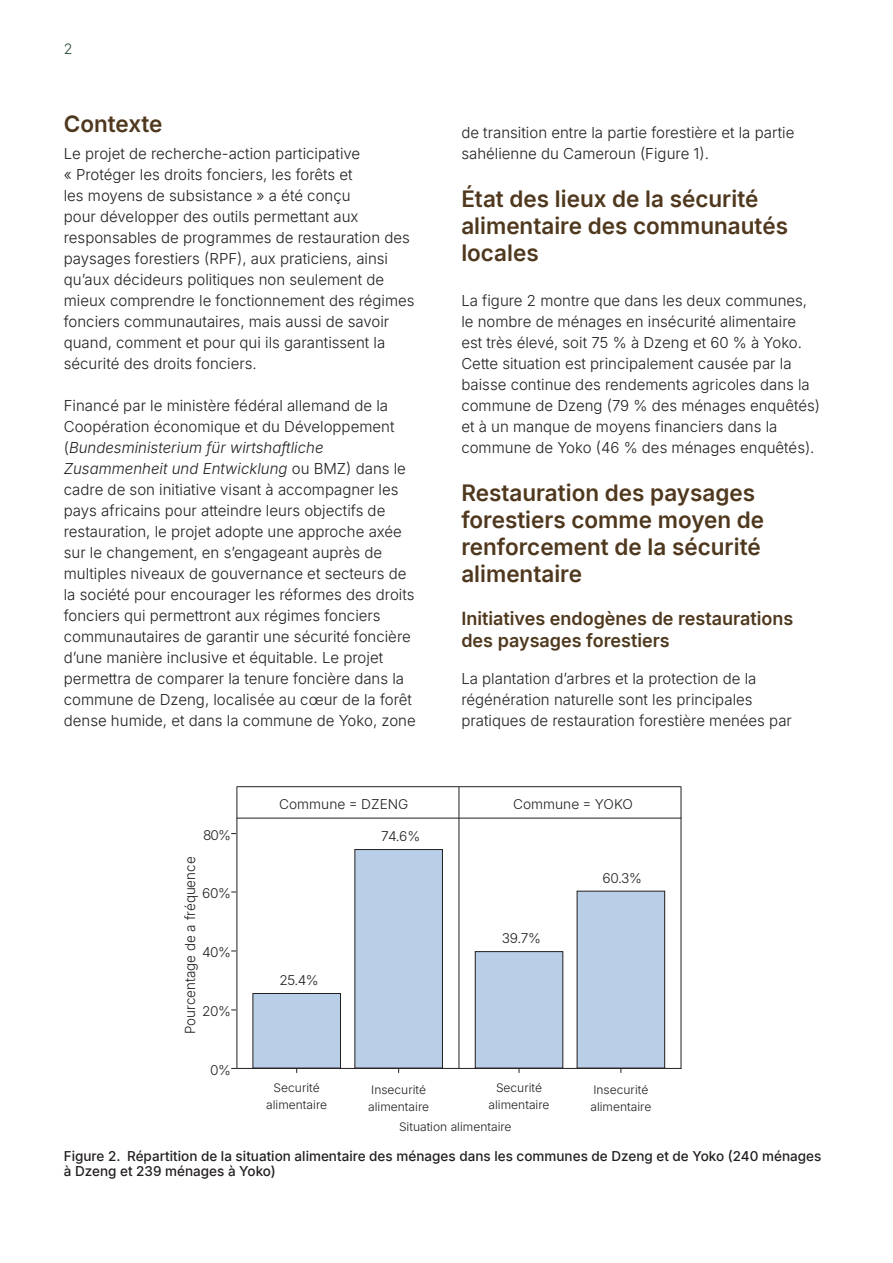
<style>
.page{position:relative;width:893px;height:1263px;background:#fff}
.page>*{position:absolute;margin:0;border:0;box-sizing:border-box;transform-origin:0 0}
.Fr-Heading_1{font:600 22.5px/27px "Inter";color:#4f381d}
.Fr-Heading_2{font:600 18px/21.6px "Inter";color:#4f381d}
.Fr-Body_text{font:300 15px/21px "Inter";color:#231f20}
.t1{font:300 14.25px "Inter";color:#254832}
.Fs-Figure_text{font:300 13.8px "Inter";color:#231f20}
.Fr-Figure_title{font:500 13.5px/15px "Inter";color:#231f20}
.Fs-Figure_text-2{font:300 13.35px "Inter";color:#231f20}
.Fs-Figure_text-3{font:300 11.7px/16.8px "Inter";color:#231f20;text-align:center}
.s1{font-style:italic}
</style>
<div class="page">
<hr style="left:237px;top:786px;width:444px;height:1px;background:#231f20">
<hr style="left:237px;top:1068px;width:444px;height:1px;background:#231f20">
<hr style="left:237px;top:818px;width:444px;height:1px;background:#231f20">
<hr style="left:237px;top:787px;width:1px;height:282px;background:#231f20">
<hr style="left:459px;top:787px;width:1px;height:282px;background:#231f20">
<hr style="left:681px;top:787px;width:1px;height:282px;background:#231f20">
<div style="left:253px;top:993px;width:87px;height:75px;background:#b9cfe7"></div>
<div style="left:252px;top:993px;width:89px;height:75px;border:1px solid #231f20"></div>
<div style="left:355px;top:849px;width:87px;height:219px;background:#b9cfe7"></div>
<div style="left:354px;top:849px;width:89px;height:219px;border:1px solid #231f20"></div>
<div style="left:475px;top:952px;width:88px;height:116px;background:#b9cfe7"></div>
<div style="left:475px;top:951px;width:88px;height:117px;border:1px solid #231f20"></div>
<div style="left:577px;top:891px;width:88px;height:177px;background:#b9cfe7"></div>
<div style="left:577px;top:891px;width:88px;height:177px;border:1px solid #231f20"></div>
<p class="t1" style="left:64px;top:38px;width:10px">2</p>
<p class="Fr-Heading_1" style="left:64px;top:110px;width:100px">Contexte</p>
<p class="Fr-Body_text" style="left:64px;top:143px;width:352px">Le projet de recherche-action participative<br>« Protéger les droits fonciers, les forêts et<br>les moyens de subsistance » a été conçu<br>pour développer des outils permettant aux responsables de programmes de restauration des paysages forestiers (RPF), aux praticiens, ainsi qu’aux décideurs politiques non seulement de mieux comprendre le fonctionnement des régimes fonciers communautaires, mais aussi de savoir quand, comment et pour qui ils garantissent la sécurité des droits fonciers.</p>
<p class="Fr-Body_text" style="left:64px;top:395px;width:354px">Financé par le ministère fédéral allemand de la Coopération économique et du Développement (<span class="s1">Bundesministerium für wirtshaftliche Zusammenheit und Entwicklung</span> ou BMZ) dans le cadre de son initiative visant à accompagner les pays africains pour atteindre leurs objectifs de restauration, le projet adopte une approche axée sur le changement, en s’engageant auprès de multiples niveaux de gouvernance et secteurs de la société pour encourager les réformes des droits fonciers qui permettront aux régimes fonciers communautaires de garantir une sécurité foncière d’une manière inclusive et équitable. Le projet permettra de comparer la tenure foncière dans la commune de Dzeng, localisée au cœur de la forêt dense humide, et dans la commune de Yoko, zone</p>
<p class="Fs-Figure_text-2" style="left:203px;top:825px;width:29px">80%</p>
<p class="Fs-Figure_text" style="left:180px;top:1034px;width:179px;rotate:-90deg">Pourcentage de a fréquence</p>
<p class="Fs-Figure_text-2" style="left:202px;top:883px;width:30px">60%</p>
<p class="Fs-Figure_text-2" style="left:202px;top:942px;width:30px">40%</p>
<p class="Fs-Figure_text-2" style="left:202px;top:1001px;width:30px">20%</p>
<p class="Fs-Figure_text-2" style="left:210px;top:1060px;width:22px">0%</p>
<p class="Fs-Figure_text-2" style="left:279px;top:794px;width:131px">Commune = DZENG</p>
<p class="Fs-Figure_text-2" style="left:381px;top:826px;width:40px">74.6%</p>
<p class="Fs-Figure_text-2" style="left:279px;top:970px;width:41px">25.4%</p>
<p class="Fr-Body_text" style="left:461px;top:122px;width:335px">de transition entre la partie forestière et la partie sahélienne du Cameroun (Figure 1).</p>
<p class="Fr-Heading_1" style="left:461px;top:185px;width:328px">État des lieux de la sécurité alimentaire des communautés locales</p>
<p class="Fr-Body_text" style="left:461px;top:290px;width:360px">La figure 2 montre que dans les deux communes, le nombre de ménages en insécurité alimentaire est très élevé, soit 75 % à Dzeng et 60 % à Yoko.<br>Cette situation est principalement causée par la baisse continue des rendements agricoles dans la commune de Dzeng (79 % des ménages enquêtés) et à un manque de moyens financiers dans la commune de Yoko (46 % des ménages enquêtés).</p>
<p class="Fr-Heading_1" style="left:461px;top:479px;width:304px">Restauration des paysages forestiers comme moyen de renforcement de la sécurité alimentaire</p>
<p class="Fr-Heading_2" style="left:461px;top:607px;width:334px">Initiatives endogènes de restaurations des paysages forestiers</p>
<p class="Fr-Body_text" style="left:461px;top:668px;width:332px">La plantation d’arbres et la protection de la régénération naturelle sont les principales pratiques de restauration forestière menées par</p>
<p class="Fs-Figure_text-2" style="left:513px;top:794px;width:121px">Commune = YOKO</p>
<p class="Fs-Figure_text-2" style="left:502px;top:928px;width:41px">39.7%</p>
<p class="Fs-Figure_text-2" style="left:602px;top:868px;width:41px">60.3%</p>
<p class="Fs-Figure_text-3" style="left:266px;top:1079px;width:62px">Securité alimentaire</p>
<p class="Fs-Figure_text-3" style="left:489px;top:1079px;width:62px">Securité alimentaire</p>
<p class="Fs-Figure_text-3" style="left:399px;top:1118px;width:114px">Situation alimentaire</p>
<p class="Fs-Figure_text-3" style="left:368px;top:1081px;width:62px;text-align:left">Insecurité alimentaire</p>
<p class="Fs-Figure_text-3" style="left:590px;top:1081px;width:62px;text-align:left">Insecurité alimentaire</p>
<p class="Fr-Figure_title" style="left:64px;top:1148px;width:759px">Figure 2. Répartition de la situation alimentaire des ménages dans les communes de Dzeng et de Yoko (240 ménages à Dzeng et 239 ménages à Yoko)</p>
</div>
